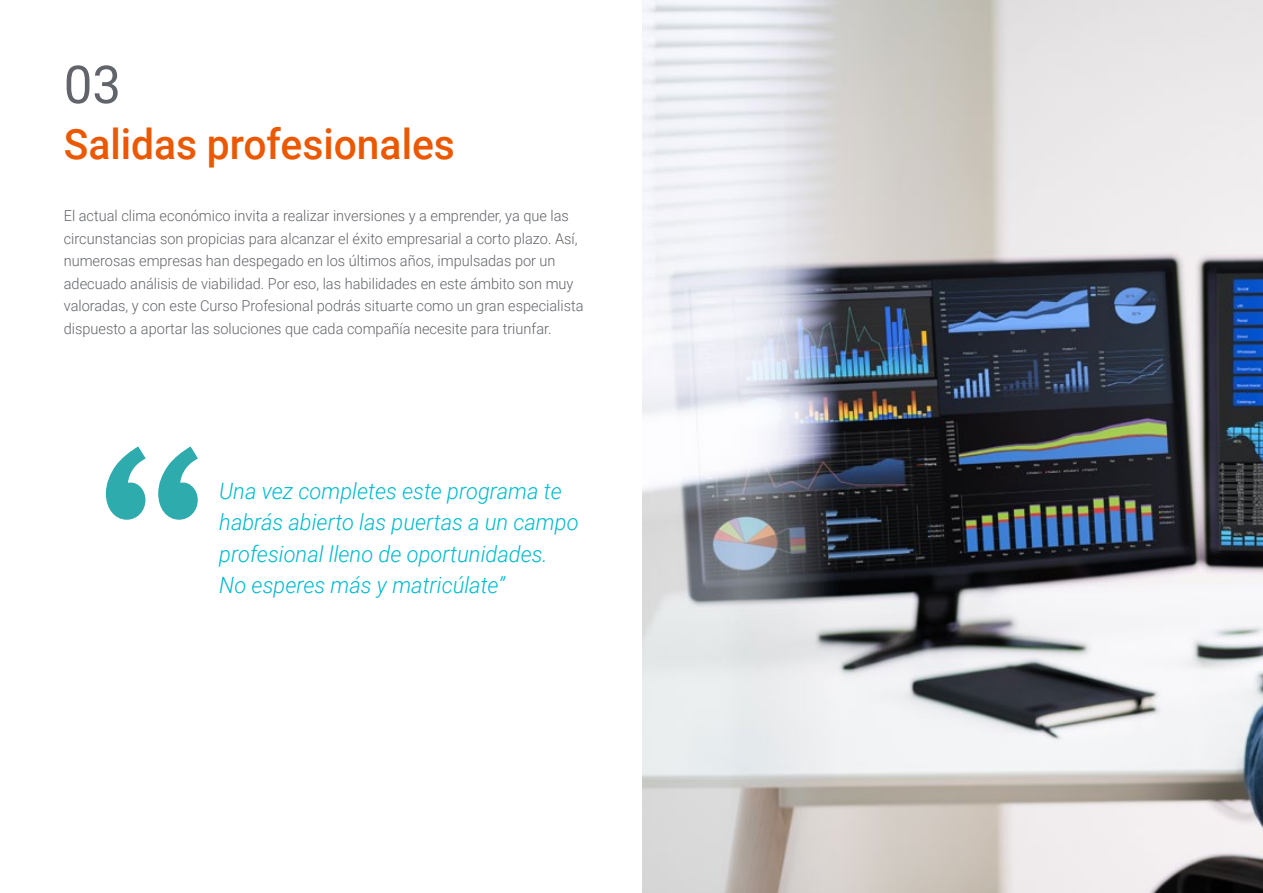
<style>
.page{position:relative;width:1263px;height:893px;background:#fff}
.page>*{position:absolute;margin:0;border:0;box-sizing:border-box;transform-origin:0 0}
.t1{font:52.5px "Roboto";color:#61646a}
.t2{font:500 42px "Roboto";color:#ec5800}
.t3{font:italic 300 22.5px/31.5px "Roboto";color:#00bacf}
.t4{font:300 15px/22.5px "Roboto";color:#61646a}
</style>
<div class="page">
<svg style="left:106px;top:446px;width:92px;height:74px"></svg>
<img style="left:642px;top:0;width:621px;height:893px">
<h1 class="t1" style="left:64px;top:48px;width:59px">03</h1>
<h2 class="t2" style="left:64px;top:115px;width:393px">Salidas profesionales</h2>
<p class="t4" style="left:64px;top:204px;width:521px">El actual clima económico invita a realizar inversiones y a emprender, ya que las circunstancias son propicias para alcanzar el éxito empresarial a corto plazo. Así, numerosas empresas han despegado en los últimos años, impulsadas por un adecuado análisis de viabilidad. Por eso, las habilidades en este ámbito son muy valoradas, y con este Curso Profesional podrás situarte como un gran especialista dispuesto a aportar las soluciones que cada compañía necesite para triunfar.</p>
<h3 class="t3" style="left:219px;top:474px;width:361px">Una vez completes este programa te habrás abierto las puertas a un campo profesional lleno de oportunidades.<br>No esperes más y matricúlate”</h3>
</div>
